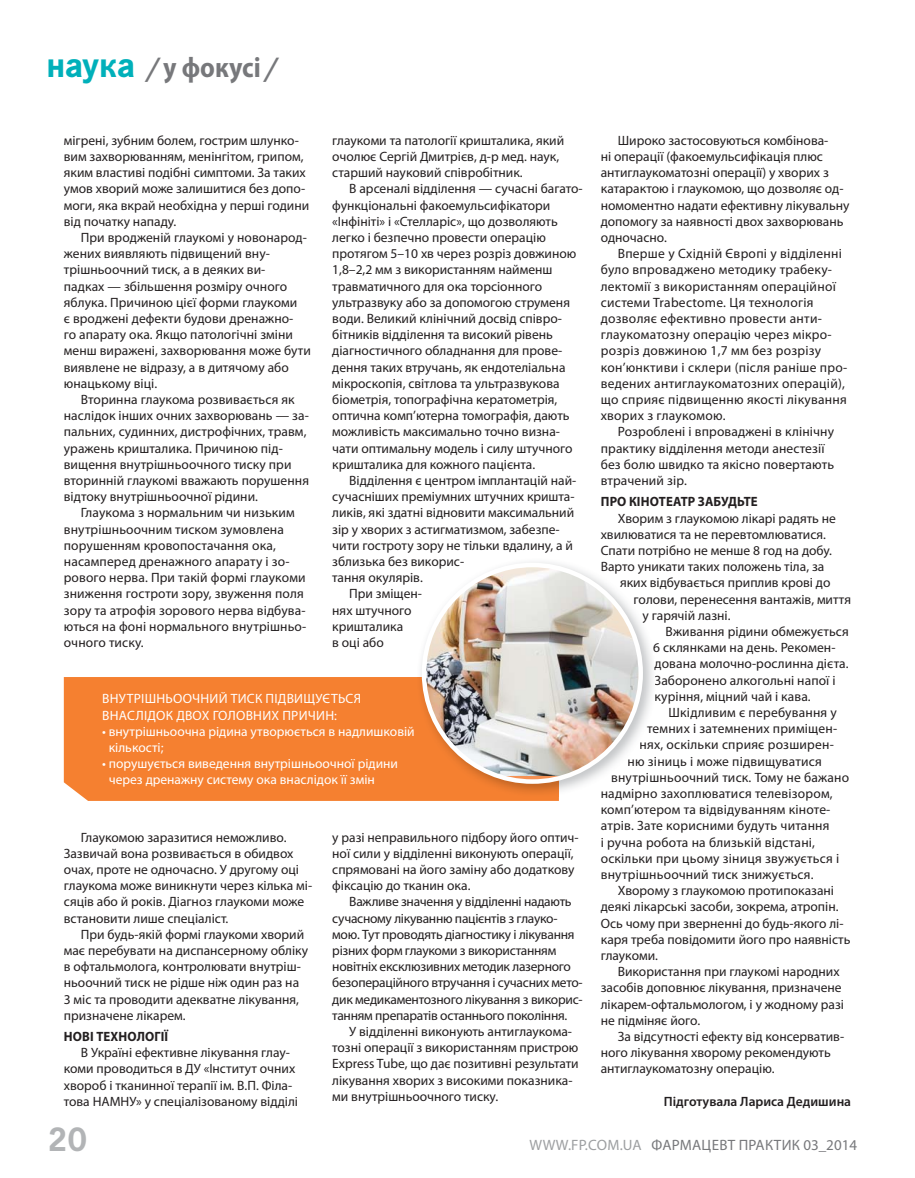
<style>
.page{position:relative;width:915px;height:1178px;background:#fff}
.page>*{position:absolute;margin:0;border:0;box-sizing:border-box;transform-origin:0 0}
.t1{font:700 34.5px "News Paper C";color:#b2b4b6}
.t2{font:700 28.5px "Myriad Pro";color:#77787b;scale:.9 1}
.t3{font:15px "Myriad Pro";letter-spacing:.02em;color:#77787b}
.t4{font:13.5px/16.2px "Myriad Pro";color:#231f20}
.t5{font:13.5px/16.2px "Myriad Pro";letter-spacing:.02em;color:#231f20}
.t6{font:13.5px/16.2px "Myriad Pro";letter-spacing:-.02em;color:#231f20}
.t7{font:13.5px/16.2px "Myriad Pro";color:#fff}
.t8{font:13.5px/16.2px "Myriad Pro";letter-spacing:.02em;color:#fff}
.t9{font:700 13.5px "Myriad Pro";letter-spacing:.01em;color:#231f20;scale:.95 1}
.t10{font:600 13.5px "Myriad Pro";color:#231f20}
.s1{font-family:"News Paper C";font-size:36px;color:#00b0ba}
.s2{font-family:"News Paper C"}
.s3{color:#9d9fa1}
</style>
<div class="page">
<div style="left:64px;top:677px;width:494px;height:124px;background:#f58030"></div>
<img style="left:524px;top:562px;width:129px;height:234px">
<img style="left:601px;top:562px;width:52px;height:12px">
<img style="left:640px;top:578px;width:13px;height:12px">
<img style="left:640px;top:594px;width:13px;height:12px">
<svg style="left:642px;top:610px;width:11px;height:13px"></svg>
<svg style="left:647px;top:724px;width:6px;height:12px"></svg>
<img style="left:640px;top:740px;width:13px;height:12px">
<img style="left:640px;top:756px;width:13px;height:12px">
<img style="left:611px;top:772px;width:42px;height:13px">
<img style="left:601px;top:789px;width:52px;height:7px">
<img style="left:417px;top:677px;width:141px;height:119px">
<img style="left:424px;top:565px;width:216px;height:210px">
<h2 class="t2" style="left:47px;top:56px;width:256px"><span class="s1">наука</span> <span class="s2">/</span> у фокусі <span class="s2">/</span></h2>
<p class="t4" style="left:64px;top:134px;width:247px">мігрені, зубним болем, гострим шлунко&shy;вим захворюванням, менінгітом, грипом, яким властиві подібні симптоми. За таких умов хворий може залишитися без допо&shy;моги, яка вкрай необхідна у перші години від початку нападу.</p>
<p class="t4" style="left:64px;top:231px;width:248px;text-indent:17px">При вродженій глаукомі у новонарод&shy;жених виявляють підвищений вну&shy;трішньоочний тиск, а в деяких ви-<br>падках — збільшення розміру очного яблука. Причиною цієї форми глаукоми<br>є вроджені дефекти будови дренажно-<br>го апарату ока. Якщо патологічні зміни менш виражені, захворювання може бути виявлене не відразу, а в дитячому або юнацькому віці.</p>
<p class="t4" style="left:64px;top:393px;width:247px;text-indent:17px">Вторинна глаукома розвивається як наслідок інших очних захворювань — за&shy;пальних, судинних, дистрофічних, травм, уражень кришталика. Причиною під&shy;вищення внутрішньоочного тиску при вторинній глаукомі вважають порушення відтоку внутрішньоочної рідини.</p>
<p class="t4" style="left:64px;top:506px;width:244px;text-indent:17px">Глаукома з нормальним чи низьким внутрішньоочним тиском зумовлена порушенням кровопостачання ока, насамперед дренажного апарату і зо&shy;рового нерва. При такій формі глаукоми зниження гостроти зору, звуження поля зору та атрофія зорового нерва відбува&shy;ються на фоні нормального внутрішньо&shy;очного тиску.</p>
<p class="t4" style="left:332px;top:134px;width:233px">глаукоми та патології кришталика, який очолює Сергій Дмитрієв, д-р мед. наук, старший науковий співробітник.</p>
<p class="t4" style="left:332px;top:182px;width:252px;text-indent:17px">В арсеналі відділення — сучасні багато&shy;функціональні факоемульсифікатори «Інфініті» і «Стелларіс», що дозволяють легко і безпечно провести операцію протягом 5–10 хв через розріз довжиною 1,8–2,2 мм з використанням найменш травматичного для ока торсіонного ультразвуку або за допомогою струменя води. Великий клінічний досвід співро&shy;бітників відділення та високий рівень діагностичного обладнання для прове&shy;дення таких втручань, як ендотеліальна мікроскопія, світлова та ультразвукова біометрія, топографічна кератометрія, оптична комп’ютерна томографія, дають можливість максимально точно визна&shy;чати оптимальну модель і силу штучного кришталика для кожного пацієнта.</p>
<p class="t4" style="left:349px;top:474px;width:228px">Відділення є центром імплантацій най-</p>
<p class="t4" style="left:332px;top:490px;width:244px">сучасніших преміумних штучних кришта-</p>
<p class="t4" style="left:332px;top:506px;width:243px">ликів, які здатні відновити максимальний</p>
<p class="t4" style="left:332px;top:522px;width:229px">зір у хворих з астигматизмом, забезпе-</p>
<p class="t4" style="left:332px;top:539px;width:242px">чити гостроту зору не тільки вдалину, а й</p>
<p class="t4" style="left:332px;top:555px;width:133px">зблизька без викорис-</p>
<p class="t4" style="left:332px;top:571px;width:92px">тання окулярів.</p>
<p class="t4" style="left:349px;top:587px;width:74px">При зміщен-</p>
<p class="t4" style="left:332px;top:603px;width:81px">нях штучного</p>
<p class="t4" style="left:332px;top:620px;width:72px">кришталика</p>
<p class="t4" style="left:332px;top:636px;width:53px">в оці або</p>
<p class="t8" style="left:102px;top:692px;width:260px">ВНУТРІШНЬООЧНИЙ ТИСК ПІДВИЩУЄТЬСЯ<br>ВНАСЛІДОК ДВОХ ГОЛОВНИХ ПРИЧИН:</p>
<p class="t7" style="left:109px;top:724px;width:307px;text-indent:-7px">• внутрішньоочна рідина утворюється в надлишковій кількості;</p>
<p class="t7" style="left:109px;top:757px;width:290px;text-indent:-7px">• порушується виведення внутрішньоочної рідини через дренажну систему ока внаслідок її змін</p>
<p class="t4" style="left:64px;top:830px;width:250px;text-indent:17px">Глаукомою заразитися неможливо.<br>Зазвичай вона розвивається в обидвох очах, проте не одночасно. У другому оці глаукома може виникнути через кілька мі&shy;сяців або й років. Діагноз глаукоми може встановити лише спеціаліст.</p>
<p class="t4" style="left:64px;top:927px;width:246px;text-indent:17px">При будь-якій формі глаукоми хворий має перебувати на диспансерному обліку в офтальмолога, контролювати внутріш&shy;ньоочний тиск не рідше ніж один раз на 3 міс та проводити адекватне лікування, призначене лікарем.</p>
<p class="t9" style="left:64px;top:1031px;width:111px">НОВІ ТЕХНОЛОГІЇ</p>
<p class="t4" style="left:64px;top:1046px;width:236px;text-indent:17px">В Україні ефективне лікування глау&shy;коми проводиться в ДУ «Інститут очних хвороб і тканинної терапії ім. В.П. Філа&shy;това НАМНУ» у спеціалізованому відділі</p>
<p class="t4" style="left:332px;top:830px;width:248px">у разі неправильного підбору його оптич&shy;ної сили у відділенні виконують операції, спрямовані на його заміну або додаткову фіксацію до тканин ока.</p>
<p class="t6" style="left:332px;top:895px;width:252px;text-indent:17px">Важливе значення у відділенні надають сучасному лікуванню пацієнтів з глауко&shy;мою. Тут проводять діагностику і лікування різних форм глаукоми з використанням новітніх ексклюзивних методик лазерного безопераційного втручання і сучасних мето&shy;дик медикаментозного лікування з викорис&shy;танням препаратів останнього покоління.</p>
<p class="t4" style="left:332px;top:1025px;width:248px;text-indent:17px">У відділенні виконують антиглаукома&shy;тозні операції з використанням пристрою Express Tube, що дає позитивні результати лікування хворих з високими показника&shy;ми внутрішньоочного тиску.</p>
<p class="t4" style="left:600px;top:134px;width:250px;text-indent:17px">Широко застосовуються комбінова-<br>ні операції (факоемульсифікація плюс антиглаукоматозні операції) у хворих з катарактою і глаукомою, що дозволяє од&shy;номоментно надати ефективну лікувальну допомогу за наявності двох захворювань одночасно.</p>
<p class="t5" style="left:600px;top:247px;width:248px;text-indent:17px">Вперше у Східній Європі у відділенні було впроваджено методику трабеку&shy;лектомії з використанням операційної системи Trabectome. Ця технологія дозволяє ефективно провести анти&shy;глаукоматозну операцію через мікро&shy;розріз довжиною 1,7 мм без розрізу кон’юнктиви і склери (після раніше про&shy;ведених антиглаукоматозних операцій), що сприяє підвищенню якості лікування хворих з глаукомою.</p>
<p class="t4" style="left:600px;top:425px;width:235px;text-indent:17px">Розроблені і впроваджені в клінічну практику відділення методи анестезії без болю швидко та якісно повертають втрачений зір.</p>
<p class="t9" style="left:600px;top:497px;width:167px">ПРО КІНОТЕАТР ЗАБУДЬТЕ</p>
<p class="t4" style="left:617px;top:511px;width:220px">Хворим з глаукомою лікарі радять не</p>
<p class="t4" style="left:600px;top:527px;width:227px">хвилюватися та не перевтомлюватися.</p>
<p class="t4" style="left:600px;top:544px;width:233px">Спати потрібно не менше 8 год на добу.</p>
<p class="t4" style="left:600px;top:560px;width:225px">Варто уникати таких положень тіла, за</p>
<p class="t4" style="left:620px;top:576px;width:212px">яких відбувається приплив крові до</p>
<p class="t4" style="left:633px;top:592px;width:219px">голови, перенесення вантажів, миття</p>
<p class="t4" style="left:642px;top:608px;width:89px">у гарячій лазні.</p>
<p class="t4" style="left:665px;top:625px;width:185px">Вживання рідини обмежується</p>
<p class="t4" style="left:653px;top:641px;width:184px">6 склянками на день. Рекомен-</p>
<p class="t4" style="left:654px;top:657px;width:195px">дована молочно-рослинна дієта.</p>
<p class="t4" style="left:654px;top:673px;width:182px">Заборонено алкогольні напої і</p>
<p class="t4" style="left:654px;top:689px;width:158px">куріння, міцний чай і кава.</p>
<p class="t4" style="left:668px;top:706px;width:170px">Шкідливим є перебування у</p>
<p class="t4" style="left:647px;top:722px;width:191px">темних і затемнених приміщен-</p>
<p class="t4" style="left:639px;top:738px;width:196px">нях, оскільки сприяє розширен-</p>
<p class="t4" style="left:627px;top:754px;width:196px">ню зіниць і може підвищуватися</p>
<p class="t4" style="left:611px;top:770px;width:239px">внутрішньоочний тиск. Тому не бажано</p>
<p class="t4" style="left:600px;top:787px;width:233px">надмірно захоплюватися телевізором,</p>
<p class="t4" style="left:600px;top:803px;width:231px">комп’ютером та відвідуванням кіноте-</p>
<p class="t4" style="left:600px;top:819px;width:230px">атрів. Зате корисними будуть читання</p>
<p class="t4" style="left:600px;top:835px;width:216px">і ручна робота на близькій відстані,</p>
<p class="t4" style="left:600px;top:851px;width:240px">оскільки при цьому зіниця звужується і</p>
<p class="t4" style="left:600px;top:868px;width:214px">внутрішньоочний тиск знижується.</p>
<p class="t4" style="left:617px;top:884px;width:218px">Хворому з глаукомою протипоказані</p>
<p class="t4" style="left:600px;top:900px;width:239px">деякі лікарські засоби, зокрема, атропін.</p>
<p class="t4" style="left:600px;top:916px;width:244px">Ось чому при зверненні до будь-якого лі-</p>
<p class="t4" style="left:600px;top:932px;width:251px">каря треба повідомити його про наявність</p>
<p class="t4" style="left:600px;top:949px;width:59px">глаукоми.</p>
<p class="t4" style="left:617px;top:965px;width:223px">Використання при глаукомі народних</p>
<p class="t4" style="left:600px;top:981px;width:242px">засобів доповнює лікування, призначене</p>
<p class="t4" style="left:600px;top:997px;width:245px">лікарем-офтальмологом, і у жодному разі</p>
<p class="t4" style="left:600px;top:1013px;width:101px">не підміняє його.</p>
<p class="t4" style="left:617px;top:1030px;width:228px">За відсутності ефекту від консерватив-</p>
<p class="t4" style="left:600px;top:1046px;width:231px">ного лікування хворому рекомендують</p>
<p class="t4" style="left:600px;top:1062px;width:175px">антиглаукоматозну операцію.</p>
<p class="t10" style="left:663px;top:1096px;width:189px">Підготувала Лариса Дедишина</p>
<h1 class="t1" style="left:47px;top:1129px;width:42px">20</h1>
<p class="t3" style="left:529px;top:1139px;width:329px"><span class="s3">WWW.FP.COM.UA</span> ФАРМАЦЕВТ ПРАКТИК 03_2014</p>
</div>
